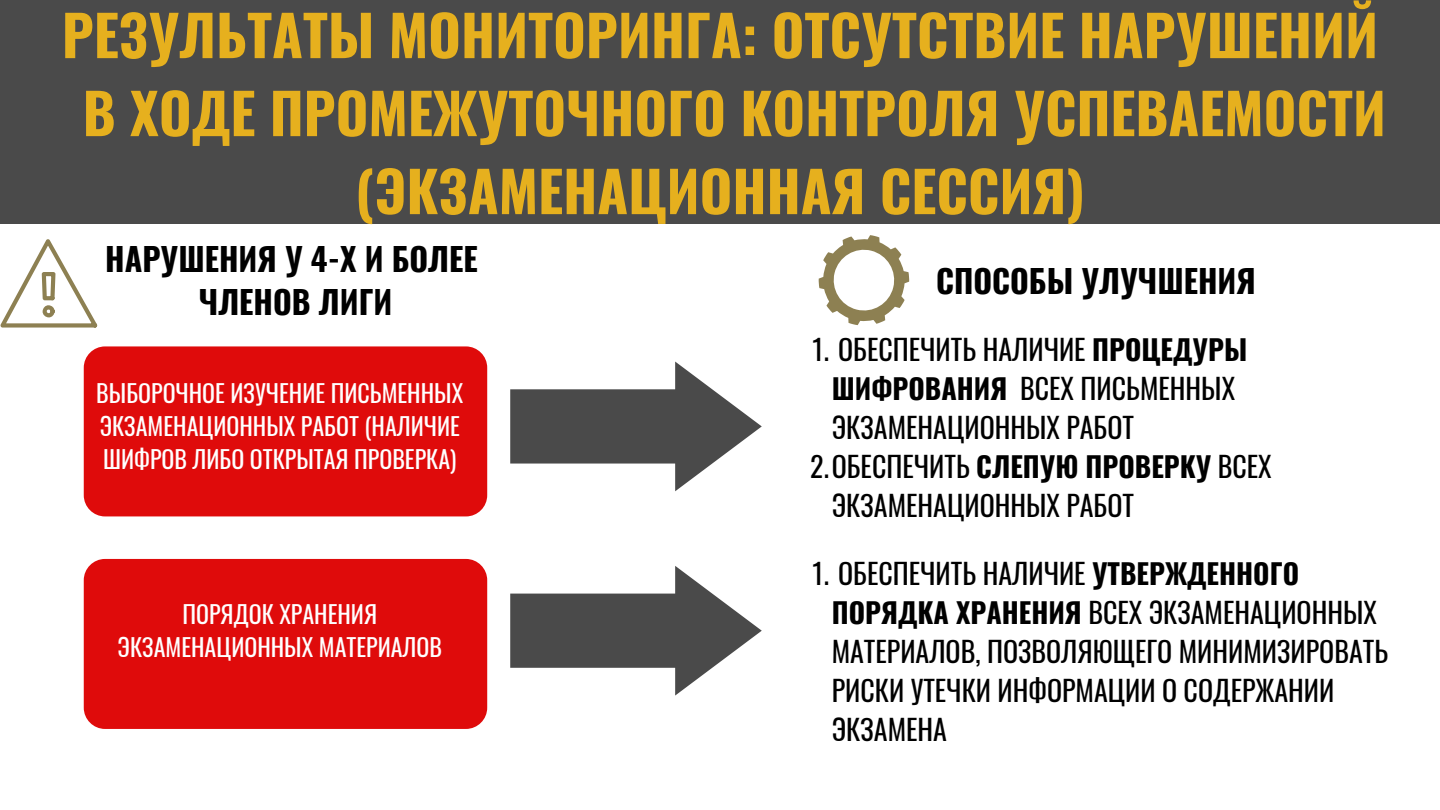
<style>
.page{position:relative;width:1440px;height:810px;background:#fff}
.page>*{position:absolute;margin:0;border:0;box-sizing:border-box;transform-origin:0 0}
.t1{font:700 56px/78px "Oswald";color:#e6b01e;text-align:center}
.t2{font:700 32px/43.7px "Oswald";color:#000;text-align:center}
.t3{font:28px/39px "Oswald";color:#000}
.t4{font:24px/33px "Oswald";color:#fff}
.s1{font-weight:700}
</style>
<div class="page">
<div style="left:0;top:0;width:1440px;height:223px;background:#4a4a4a"></div>
<svg style="left:0;top:239px;width:98px;height:89px"></svg>
<svg style="left:819px;top:235px;width:90px;height:90px"></svg>
<svg style="left:84px;top:346px;width:403px;height:383px;background:#e22727"></svg>
<svg style="left:510px;top:362px;width:252px;height:129px"></svg>
<svg style="left:510px;top:566px;width:252px;height:130px"></svg>
<h1 class="t1" style="left:62px;top:-6px;width:1326px">РЕЗУЛЬТАТЫ МОНИТОРИНГА: ОТСУТСТВИЕ НАРУШЕНИЙ<br>В ХОДЕ ПРОМЕЖУТОЧНОГО КОНТРОЛЯ УСПЕВАЕМОСТИ (ЭКЗАМЕНАЦИОННАЯ СЕССИЯ)</h1>
<p class="t2" style="left:105px;top:236px;width:374px">НАРУШЕНИЯ У 4-Х И БОЛЕЕ<br>ЧЛЕНОВ ЛИГИ</p>
<p class="t4" style="left:96px;top:376px;width:368px">ВЫБОРОЧНОЕ ИЗУЧЕНИЕ ПИСЬМЕННЫХ<br>ЭКЗАМЕНАЦИОННЫХ РАБОТ (НАЛИЧИЕ<br>ШИФРОВ ЛИБО ОТКРЫТАЯ ПРОВЕРКА)</p>
<p class="t4" style="left:118px;top:597px;width:326px;text-align:center">ПОРЯДОК ХРАНЕНИЯ<br>ЭКЗАМЕНАЦИОННЫХ МАТЕРИАЛОВ</p>
<p class="t2" style="left:936px;top:258px;width:321px">СПОСОБЫ УЛУЧШЕНИЯ</p>
<p class="t3" style="left:813px;top:329px;width:436px">1. ОБЕСПЕЧИТЬ НАЛИЧИЕ <span class="s1">ПРОЦЕДУРЫ</span></p>
<p class="t3" style="left:832px;top:368px;width:405px"><span class="s1">ШИФРОВАНИЯ</span> ВСЕХ ПИСЬМЕННЫХ</p>
<p class="t3" style="left:832px;top:407px;width:304px">ЭКЗАМЕНАЦИОННЫХ РАБОТ</p>
<p class="t3" style="left:810px;top:446px;width:463px">2.ОБЕСПЕЧИТЬ <span class="s1">СЛЕПУЮ ПРОВЕРКУ</span> ВСЕХ</p>
<p class="t3" style="left:832px;top:485px;width:304px">ЭКЗАМЕНАЦИОННЫХ РАБОТ</p>
<p class="t3" style="left:832px;top:552px;width:558px;text-indent:-19px">1. ОБЕСПЕЧИТЬ НАЛИЧИЕ <span class="s1">УТВЕРЖДЕННОГО ПОРЯДКА ХРАНЕНИЯ</span> ВСЕХ ЭКЗАМЕНАЦИОННЫХ МАТЕРИАЛОВ, ПОЗВОЛЯЮЩЕГО МИНИМИЗИРОВАТЬ РИСКИ УТЕЧКИ ИНФОРМАЦИИ О СОДЕРЖАНИИ ЭКЗАМЕНА</p>
</div>
